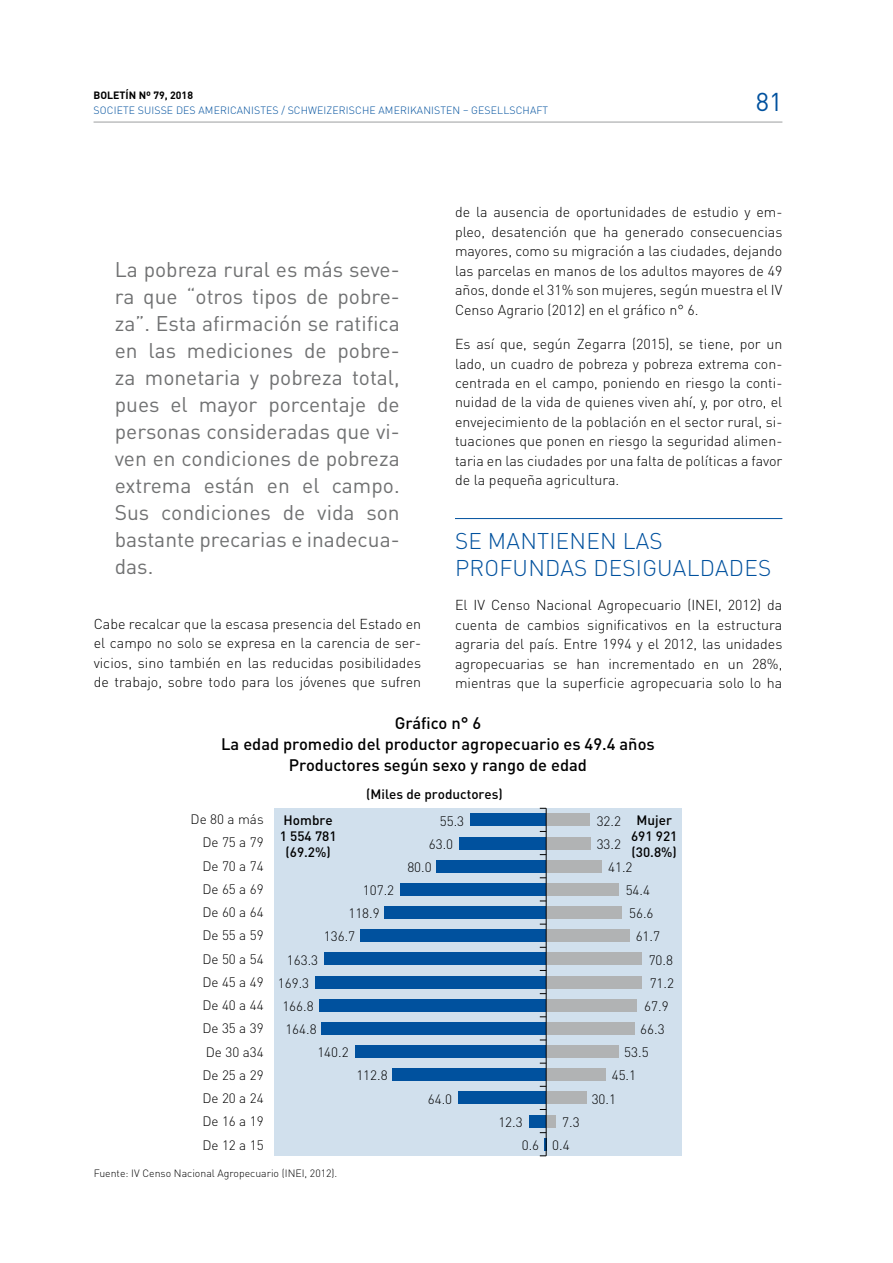
<style>
.page{position:relative;width:893px;height:1263px;background:#fff}
.page>*{position:absolute;margin:0;border:0;box-sizing:border-box;transform-origin:0 0}
.t1{font:25.5px "DIN Pro";color:#00519e}
.t2{font:300 22.5px/27px "DIN Pro";letter-spacing:.01em;color:#00519e}
.t3{font:21px/27px "DIN Pro";color:#707172;text-align:justify}
.t4{font:500 16.5px/21px "DIN Pro";color:#000;text-align:center}
.t5{font:300 14.25px/19.5px "DIN Pro";color:#000;text-align:justify}
.t6{font:300 13.5px/23.2px "DIN Pro";color:#000}
.t7{font:500 13.5px/16.2px "DIN Pro";color:#000;text-align:center}
.t8{font:300 10.5px "DIN Pro";letter-spacing:.01em;color:#00519e}
.t9{font:300 10.5px "DIN Pro";color:#000}
.t10{font:700 10.5px "DIN Pro";color:#000}
</style>
<div class="page">
<hr style="left:94px;top:122px;width:688px;height:1px;background:#9c9e9f">
<hr style="left:455px;top:518px;width:327px;height:1px;background:#00519e">
<div style="left:274px;top:808px;width:407px;height:348px;background:#d1e0ed"></div>
<div style="left:470px;top:813px;width:76px;height:13px;background:#00519e"></div>
<div style="left:459px;top:837px;width:87px;height:12px;background:#00519e"></div>
<div style="left:436px;top:860px;width:110px;height:12px;background:#00519e"></div>
<div style="left:400px;top:883px;width:146px;height:13px;background:#00519e"></div>
<div style="left:384px;top:906px;width:162px;height:13px;background:#00519e"></div>
<div style="left:360px;top:929px;width:186px;height:13px;background:#00519e"></div>
<div style="left:324px;top:952px;width:222px;height:13px;background:#00519e"></div>
<div style="left:315px;top:976px;width:231px;height:12px;background:#00519e"></div>
<div style="left:319px;top:999px;width:227px;height:12px;background:#00519e"></div>
<div style="left:321px;top:1022px;width:225px;height:13px;background:#00519e"></div>
<div style="left:355px;top:1045px;width:191px;height:13px;background:#00519e"></div>
<div style="left:392px;top:1068px;width:154px;height:13px;background:#00519e"></div>
<div style="left:458px;top:1091px;width:88px;height:13px;background:#00519e"></div>
<div style="left:529px;top:1115px;width:17px;height:12px;background:#00519e"></div>
<div style="left:546px;top:1115px;width:9px;height:12px;background:#b1b3b4"></div>
<div style="left:546px;top:1091px;width:41px;height:13px;background:#b1b3b4"></div>
<div style="left:546px;top:1068px;width:60px;height:13px;background:#b1b3b4"></div>
<div style="left:546px;top:1045px;width:73px;height:13px;background:#b1b3b4"></div>
<div style="left:546px;top:1022px;width:89px;height:13px;background:#b1b3b4"></div>
<div style="left:546px;top:999px;width:91px;height:12px;background:#b1b3b4"></div>
<div style="left:546px;top:976px;width:95px;height:12px;background:#b1b3b4"></div>
<div style="left:546px;top:952px;width:95px;height:13px;background:#b1b3b4"></div>
<div style="left:546px;top:929px;width:83px;height:13px;background:#b1b3b4"></div>
<div style="left:546px;top:906px;width:75px;height:13px;background:#b1b3b4"></div>
<div style="left:546px;top:883px;width:73px;height:13px;background:#b1b3b4"></div>
<div style="left:546px;top:860px;width:55px;height:12px;background:#b1b3b4"></div>
<div style="left:546px;top:837px;width:45px;height:12px;background:#b1b3b4"></div>
<div style="left:546px;top:813px;width:43px;height:13px;background:#b1b3b4"></div>
<hr style="left:546px;top:808px;width:1px;height:348px;background:#000">
<svg style="left:540px;top:1132px;width:6px;height:24px"></svg>
<p class="t10" style="left:94px;top:89px;width:101px">BOLETÍN Nº 79, 2018</p>
<p class="t8" style="left:94px;top:104px;width:456px">SOCIETE SUISSE DES AMERICANISTES / SCHWEIZERISCHE AMERIKANISTEN – GESELLSCHAFT</p>
<h1 class="t1" style="left:756px;top:84px;width:28px">81</h1>
<p class="t5" style="left:455px;top:202px;width:329px">de la ausencia de oportunidades de estudio y em&shy;pleo, desatención que ha generado consecuencias mayores, como su migración a las ciudades, dejando las parcelas en manos de los adultos mayores de 49 años, donde el 31% son mujeres, según muestra el IV Censo Agrario (2012) en el gráfico n° 6.</p>
<p class="t5" style="left:455px;top:333px;width:329px">Es así que, según Zegarra (2015), se tiene, por un lado, un cuadro de pobreza y pobreza extrema con&shy;centrada en el campo, poniendo en riesgo la conti&shy;nuidad de la vida de quienes viven ahí, y, por otro, el envejecimiento de la población en el sector rural, si&shy;tuaciones que ponen en riesgo la seguridad alimen&shy;taria en las ciudades por una falta de políticas a favor de la pequeña agricultura.</p>
<p class="t3" style="left:115px;top:255px;width:286px">La pobreza rural es más seve&shy;ra que “otros tipos de pobre&shy;za”. Esta afirmación se ratifica en las mediciones de pobre&shy;za monetaria y pobreza total, pues el mayor porcentaje de personas consideradas que vi&shy;ven en condiciones de pobreza extrema están en el campo.<br>Sus condiciones de vida son bastante precarias e inadecua&shy;das.</p>
<h2 class="t2" style="left:455px;top:526px;width:318px">SE MANTIENEN LAS<br>PROFUNDAS DESIGUALDADES</h2>
<p class="t5" style="left:455px;top:595px;width:329px">El IV Censo Nacional Agropecuario (INEI, 2012) da cuenta de cambios significativos en la estructura agraria del país. Entre 1994 y el 2012, las unidades agropecuarias se han incrementado en un 28%, mientras que la superficie agropecuaria solo lo ha</p>
<p class="t4" style="left:221px;top:712px;width:435px">Gráfico n° 6<br>La edad promedio del productor agropecuario es 49.4 años<br>Productores según sexo y rango de edad</p>
<p class="t6" style="left:202px;top:807px;width:63px;text-align:justify;text-indent:-12px">De 80 a más De 75 a 79<br>De 70 a 74<br>De 65 a 69<br>De 60 a 64<br>De 55 a 59<br>De 50 a 54<br>De 45 a 49<br>De 40 a 44<br>De 35 a 39<br>De 30 a34<br>De 25 a 29<br>De 20 a 24<br>De 16 a 19<br>De 12 a 15</p>
<p class="t6" style="left:440px;top:808px;width:26px">55.3</p>
<p class="t5" style="left:94px;top:613px;width:329px">Cabe recalcar que la escasa presencia del Estado en el campo no solo se expresa en la carencia de ser&shy;vicios, sino también en las reducidas posibilidades de trabajo, sobre todo para los jóvenes que sufren</p>
<p class="t7" style="left:366px;top:785px;width:138px">(Miles de productores)</p>
<p class="t7" style="left:280px;top:811px;width:58px">Hombre<br>1 554 781 (69.2%)</p>
<p class="t7" style="left:631px;top:811px;width:48px">Mujer<br>691 921 (30.8%)</p>
<p class="t6" style="left:597px;top:808px;width:26px">32.2</p>
<p class="t6" style="left:597px;top:832px;width:26px">33.2</p>
<p class="t6" style="left:608px;top:855px;width:26px">41.2</p>
<p class="t6" style="left:626px;top:878px;width:26px">54.4</p>
<p class="t6" style="left:629px;top:901px;width:26px">56.6</p>
<p class="t6" style="left:636px;top:924px;width:26px">61.7</p>
<p class="t6" style="left:649px;top:947px;width:26px">70.8</p>
<p class="t6" style="left:650px;top:971px;width:26px">71.2</p>
<p class="t6" style="left:644px;top:994px;width:26px">67.9</p>
<p class="t6" style="left:640px;top:1017px;width:26px">66.3</p>
<p class="t6" style="left:624px;top:1040px;width:26px">53.5</p>
<p class="t6" style="left:612px;top:1063px;width:26px">45.1</p>
<p class="t6" style="left:592px;top:1086px;width:26px">30.1</p>
<p class="t6" style="left:429px;top:832px;width:26px">63.0</p>
<p class="t6" style="left:407px;top:855px;width:26px">80.0</p>
<p class="t6" style="left:363px;top:878px;width:33px">107.2</p>
<p class="t6" style="left:348px;top:901px;width:33px">118.9</p>
<p class="t6" style="left:324px;top:924px;width:33px">136.7</p>
<p class="t6" style="left:287px;top:947px;width:33px">163.3</p>
<p class="t6" style="left:278px;top:971px;width:33px">169.3</p>
<p class="t6" style="left:282px;top:994px;width:33px">166.8</p>
<p class="t6" style="left:285px;top:1017px;width:33px">164.8</p>
<p class="t6" style="left:317px;top:1040px;width:33px">140.2</p>
<p class="t6" style="left:356px;top:1063px;width:33px">112.8</p>
<p class="t6" style="left:428px;top:1086px;width:26px">64.0</p>
<p class="t6" style="left:522px;top:1110px;width:19px;text-indent:-23px">12.3<br>0.6</p>
<p class="t6" style="left:552px;top:1110px;width:29px;text-indent:10px">7.3<br>0.4</p>
<p class="t9" style="left:94px;top:1166px;width:245px">Fuente: IV Censo Nacional Agropecuario (INEI, 2012).</p>
</div>
